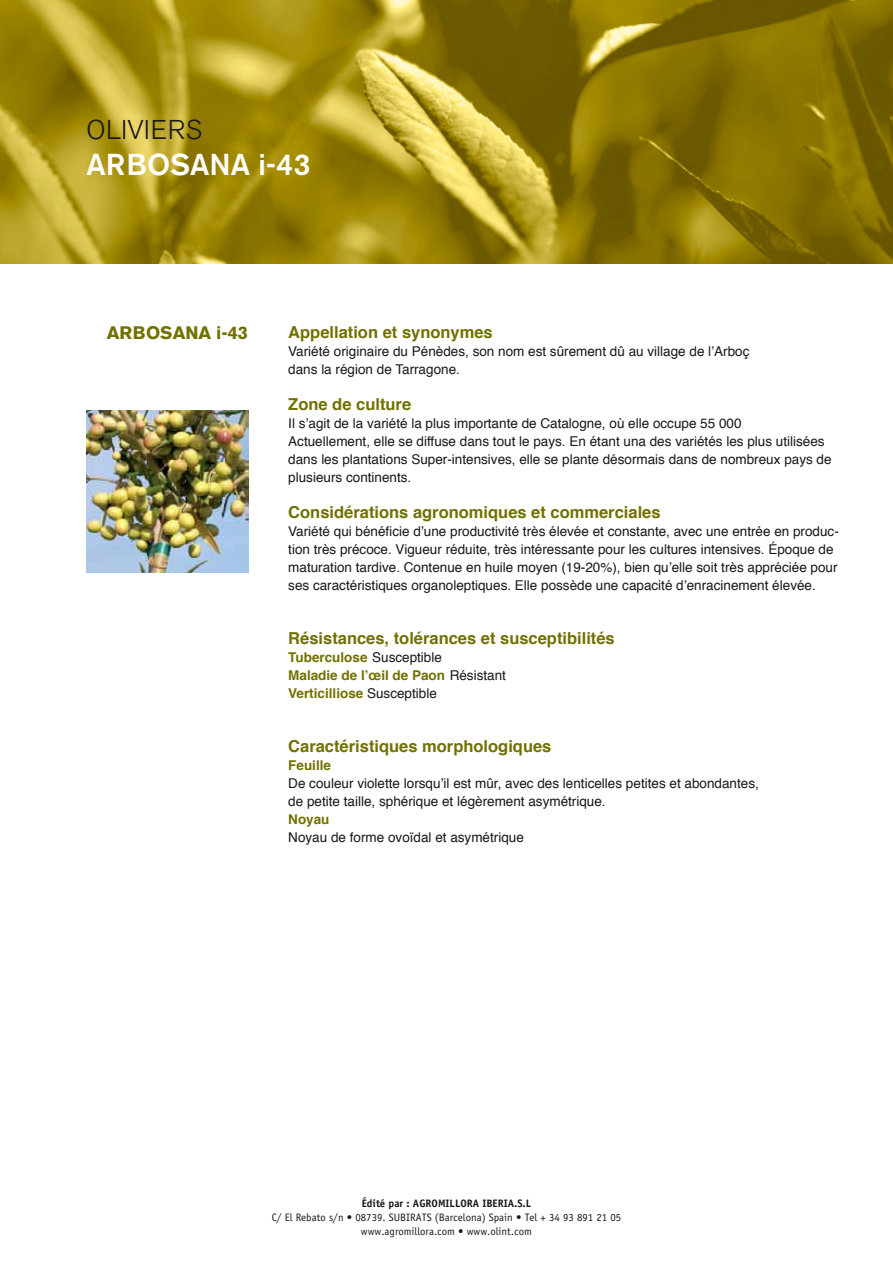
<style>
.page{position:relative;width:893px;height:1263px;background:#fff}
.page>*{position:absolute;margin:0;border:0;box-sizing:border-box;transform-origin:0 0}
.t1{font:500 30px "Akzidenz Grotesk BE";color:#fff}
.t2{font:27px "Akzidenz Grotesk BE Light Os F";letter-spacing:.02em;color:#1a1817}
.t3{font:700 18px "Akzidenz Grotesk BE";color:#717100}
.t4{font:700 16.5px "Helvetica";color:#717100}
.t5{font:13.5px/18px "Helvetica";color:#1a1817}
.t6{font:700 13.5px/18px "Helvetica";color:#717100}
.t7{font:10.8px/13.5px "AT Officina Sans";color:#1a1817;text-align:center}
.t8{font:700 10.8px "AT Officina Sans";color:#1a1817}
.s1{font-weight:400;color:#1a1817}
</style>
<div class="page">
<img style="left:0;top:0;width:893px;height:264px">
<img style="left:86px;top:410px;width:162px;height:162px">
<h2 class="t2" style="left:86px;top:115px;width:117px">OLIVIERS</h2>
<h1 class="t1" style="left:86px;top:146px;width:225px">ARBOSANA i-43</h1>
<h3 class="t3" style="left:107px;top:322px;width:143px">ARBOSANA i-43</h3>
<p class="t4" style="left:288px;top:319px;width:206px">Appellation et synonymes</p>
<p class="t5" style="left:288px;top:343px;width:463px">Variété originaire du Pénèdes, son nom est sûrement dû au village de l’Arboç dans la région de Tarragone.</p>
<p class="t4" style="left:288px;top:391px;width:124px">Zone de culture</p>
<p class="t5" style="left:288px;top:415px;width:545px">Il s’agit de la variété la plus importante de Catalogne, où elle occupe 55 000<br>Actuellement, elle se diffuse dans tout le pays. En étant una des variétés les plus utilisées dans les plantations Super-intensives, elle se plante désormais dans de nombreux pays de plusieurs continents.</p>
<p class="t4" style="left:288px;top:499px;width:374px">Considérations agronomiques et commerciales</p>
<p class="t5" style="left:288px;top:523px;width:552px">Variété qui bénéficie d’une productivité très élevée et constante, avec une entrée en produc&shy;tion très précoce. Vigueur réduite, très intéressante pour les cultures intensives. Époque de maturation tardive. Contenue en huile moyen (19-20%), bien qu’elle soit très appréciée pour ses caractéristiques organoleptiques. Elle possède une capacité d’enracinement élevée.</p>
<p class="t4" style="left:288px;top:625px;width:328px">Résistances, tolérances et susceptibilités</p>
<p class="t6" style="left:288px;top:649px;width:219px">Tuberculose <span class="s1">Susceptible<br></span>Maladie de l’œil de Paon <span class="s1">Résistant<br></span>Verticilliose <span class="s1">Susceptible</span></p>
<p class="t4" style="left:288px;top:733px;width:265px">Caractéristiques morphologiques</p>
<p class="t6" style="left:288px;top:757px;width:44px">Feuille</p>
<p class="t5" style="left:288px;top:775px;width:472px">De couleur violette lorsqu’il est mûr, avec des lenticelles petites et abondantes, de petite taille, sphérique et légèrement asymétrique.</p>
<p class="t6" style="left:288px;top:811px;width:43px">Noyau</p>
<p class="t5" style="left:288px;top:829px;width:237px">Noyau de forme ovoïdal et asymétrique</p>
<p class="t8" style="left:362px;top:1197px;width:171px">Édité par : AGROMILLORA IBERIA.S.L</p>
<p class="t7" style="left:272px;top:1210px;width:351px">C/ El Rebato s/n • 08739. SUBIRATS (Barcelona) Spain • Tel + 34 93 891 21 05 www.agromillora.com • www.olint.com</p>
</div>
